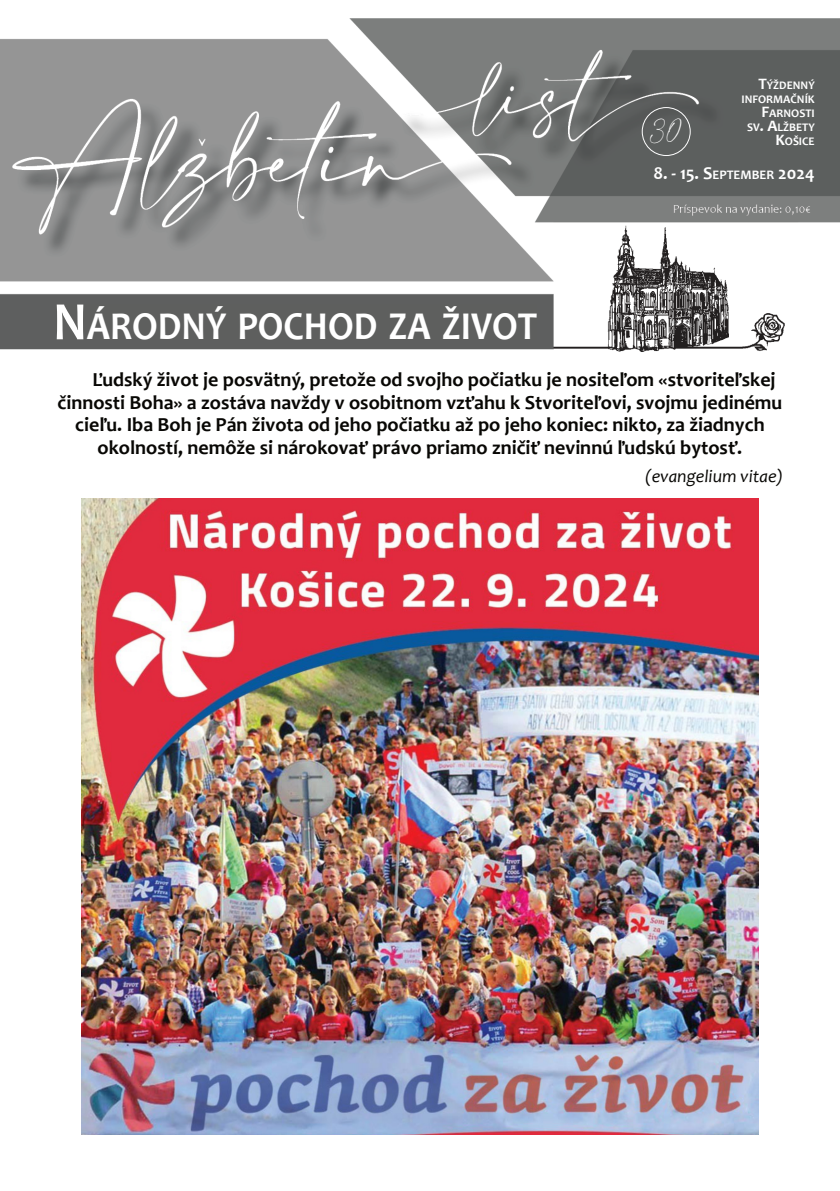
<style>
.page{position:relative;width:840px;height:1191px;background:#fff}
.page>*{position:absolute;margin:0;border:0;box-sizing:border-box;transform-origin:0 0}
.t1{font:700 39.6px "Candara";color:#fff;scale:.93 1}
.t2{font:700 20px "Candara";color:#080704}
.t3{font:700 18px "Candara";color:#fff}
.t4{font:italic 18px "Candara";color:#080704}
.t5{font:12px "Amalfi Coast";color:#fff}
.t6{font:700 11.6px/14px "Candara";color:#fff;text-align:right}
.s1{font-size:16px}
.s2{font-size:54.6px}
.s3{font-size:13px}
</style>
<div class="page">
<img style="left:0;top:18px;width:839px;height:1117px">
<div style="left:641px;top:107px;width:49px;height:49px;border:1px solid #fff;border-radius:50%"></div>
<div style="left:57px;top:304px;width:479px;height:36px;background:#615f5e"></div>
<div style="left:648px;top:120px;width:35px;height:16px;background:#615f5e"></div>
<img style="left:81px;top:498px;width:677px;height:636px">
<p class="t5" style="left:651px;top:124px;width:30px">30</p>
<p class="t6" style="left:741px;top:79px;width:75px"><span class="s1">T</span>ÝŽDENNÝ<br>INFORMAČNÍK<br><span class="s1">F</span>ARNOSTI<br>SV<span class="s1">. A</span>LŽBETY<br><span class="s1">K</span>OŠICE</p>
<h1 class="t1" style="left:53px;top:310px;width:521px"><span class="s2">N</span>ÁRODNÝ POCHOD ZA ŽIVOT</h1>
<p class="t3" style="left:653px;top:166px;width:163px">8. - 15. S<span class="s3">EPTEMBER</span> 2024</p>
<p class="t2" style="left:93px;top:372px;width:684px">Ľudský život je posvätný, pretože od svojho počiatku je nositeľom «stvoriteľskej</p>
<p class="t2" style="left:57px;top:394px;width:726px">činnosti Boha» a zostáva navždy v osobitnom vzťahu k Stvoriteľovi, svojmu jedinému</p>
<p class="t2" style="left:75px;top:416px;width:690px">cieľu. Iba Boh je Pán života od jeho počiatku až po jeho koniec: nikto, za žiadnych</p>
<p class="t2" style="left:97px;top:439px;width:646px">okolností, nemôže si nárokovať právo priamo zničiť nevinnú ľudskú bytosť.</p>
<p class="t4" style="left:645px;top:469px;width:139px">(evangelium vitae)</p>
</div>
